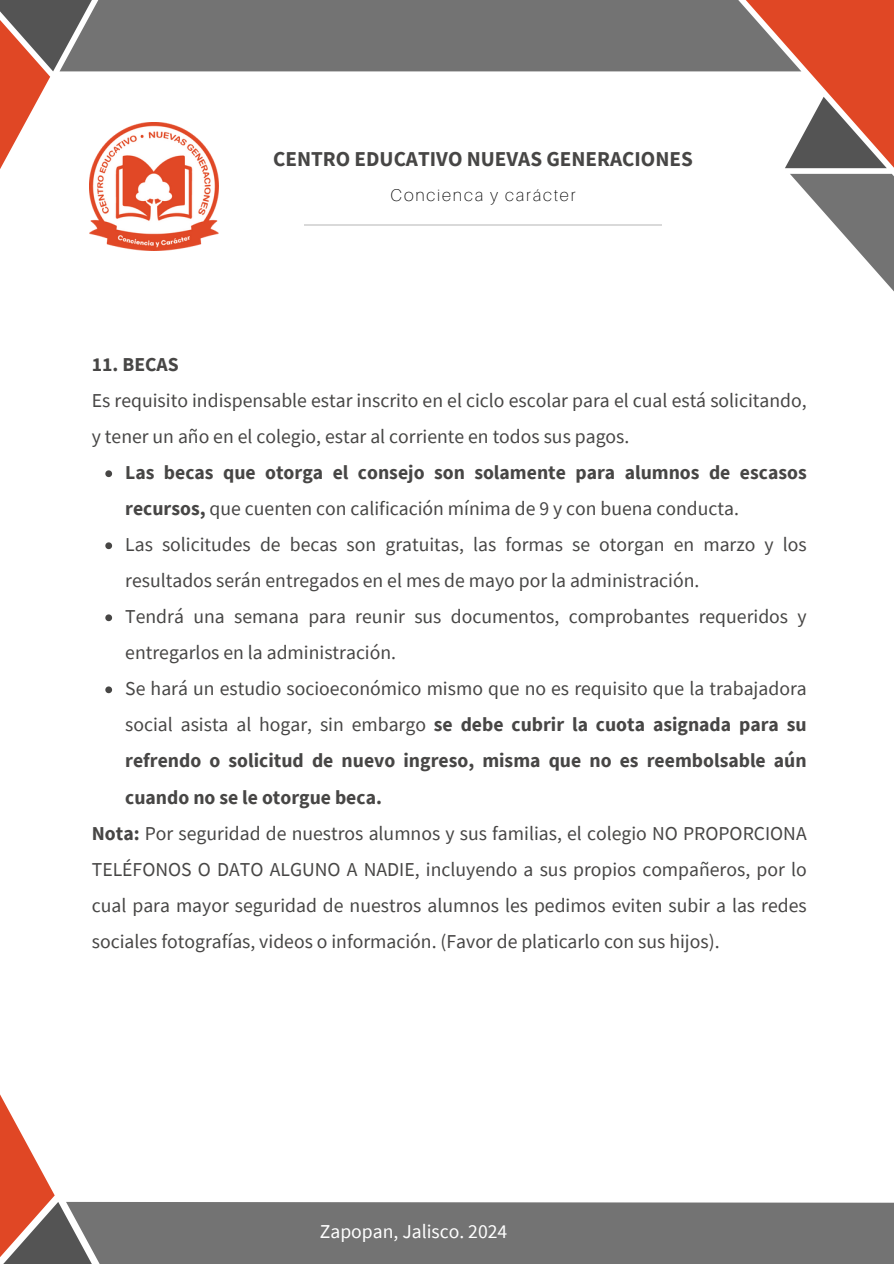
<style>
.page{position:relative;width:894px;height:1264px;background:#fff}
.page>*{position:absolute;margin:0;border:0;box-sizing:border-box;transform-origin:0 0}
.t1{font:700 21.15px "Source Sans Pro";color:#474645}
.t2{font:19.65px/36px "Source Sans Pro";color:#474645}
.t3{font:700 19.65px/36px "Source Sans Pro";color:#474645}
.t4{font:19.65px "Source Sans Pro";color:#fff}
.t5{font:100 17.1px "Aileron";letter-spacing:.105em;color:#000}
.s1{font-weight:700}
.s2{font-weight:400}
</style>
<div class="page">
<svg style="left:790px;top:174px;width:103px;height:116px"></svg>
<svg style="left:745px;top:0;width:148px;height:168px"></svg>
<svg style="left:0;top:0;width:92px;height:169px"></svg>
<div style="left:60px;top:0;width:741px;height:71px;background:#737373"></div>
<svg style="left:0;top:1094px;width:66px;height:169px"></svg>
<div style="left:66px;top:1201px;width:827px;height:62px;background:#737373"></div>
<svg style="left:105px;top:470px;width:7px;height:7px"></svg>
<svg style="left:105px;top:542px;width:7px;height:7px"></svg>
<svg style="left:105px;top:614px;width:7px;height:7px"></svg>
<svg style="left:105px;top:686px;width:7px;height:7px"></svg>
<hr style="left:304px;top:224px;width:357px;height:2px;background:#d9d9d9">
<img style="left:89px;top:122px;width:130px;height:129px">
<p class="t1" style="left:273px;top:145px;width:421px">CENTRO EDUCATIVO NUEVAS GENERACIONES</p>
<p class="t5" style="left:390px;top:184px;width:186px">Concienca y carácter</p>
<p class="t2" style="left:92px;top:346px;width:716px"><span class="s1">11. BECAS<br></span>Es requisito indispensable estar inscrito en el ciclo escolar para el cual está solicitando, y tener un año en el colegio, estar al corriente en todos sus pagos.</p>
<p class="t3" style="left:125px;top:454px;width:682px">Las becas que otorga el consejo son solamente para alumnos de escasos recursos, <span class="s2">que cuenten con calificación mínima de 9 y con buena conducta.</span></p>
<h1 class="t2" style="left:125px;top:526px;width:682px">Las solicitudes de becas son gratuitas, las formas se otorgan en marzo y los resultados serán entregados en el mes de mayo por la administración.</h1>
<p class="t2" style="left:125px;top:598px;width:682px">Tendrá una semana para reunir sus documentos, comprobantes requeridos y entregarlos en la administración.</p>
<p class="t3" style="left:125px;top:670px;width:682px;text-align:justify"><span class="s2">Se hará un estudio socioeconómico mismo que no es requisito que la trabajadora social asista al hogar, sin embargo</span> se debe cubrir la cuota asignada para su refrendo o solicitud de nuevo ingreso, misma que no es reembolsable aún cuando no se le otorgue beca.</p>
<h2 class="t2" style="left:92px;top:814px;width:716px;text-align:justify"><span class="s1">Nota:</span> Por seguridad de nuestros alumnos y sus familias, el colegio NO PROPORCIONA TELÉFONOS O DATO ALGUNO A NADIE, incluyendo a sus propios compañeros, por lo cual para mayor seguridad de nuestros alumnos les pedimos eviten subir a las redes sociales fotografías, videos o información. (Favor de platicarlo con sus hijos).</h2>
<p class="t4" style="left:320px;top:1218px;width:189px">Zapopan, Jalisco. 2024</p>
</div>
